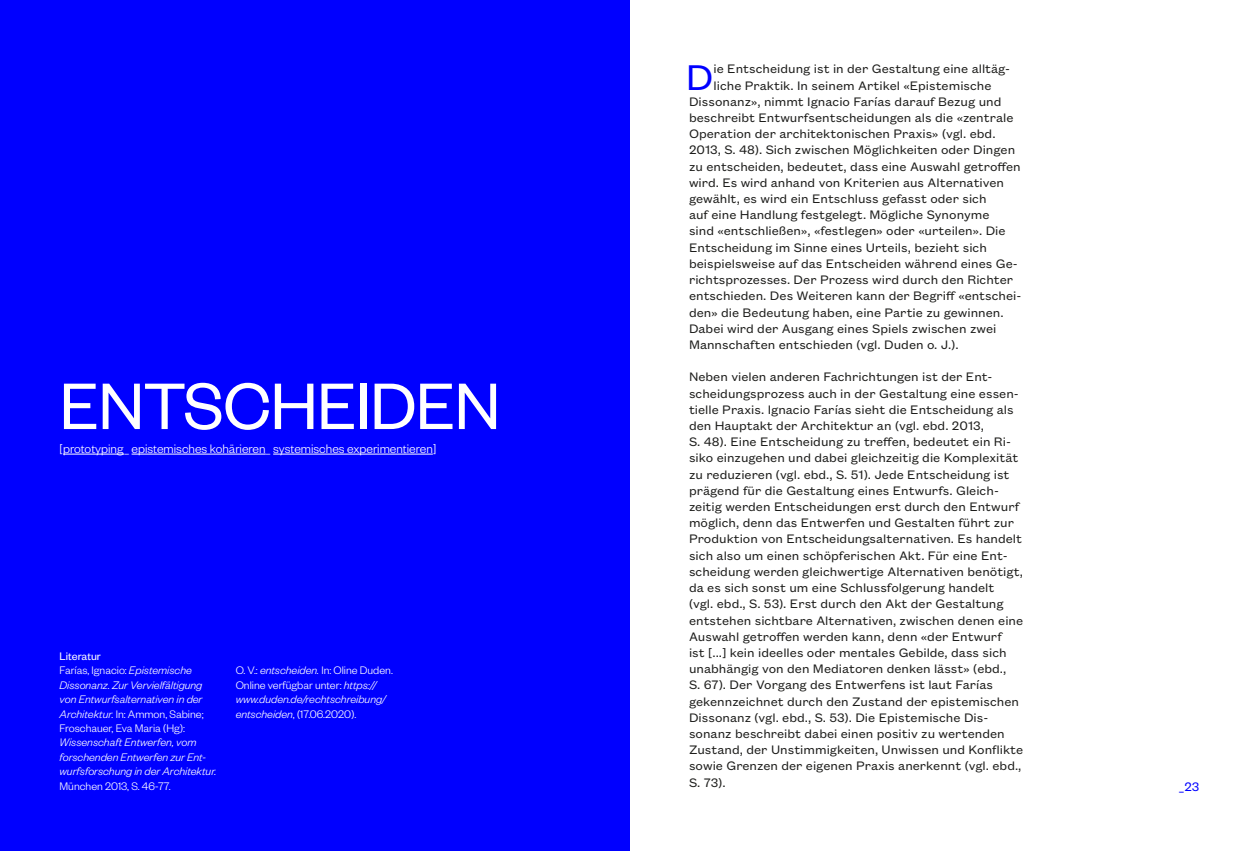
<style>
.page{position:relative;width:1259px;height:851px;background:#fff}
.page>*{position:absolute;margin:0;border:0;box-sizing:border-box;transform-origin:0 0}
.t1{font:72px "Founders Grotesk";letter-spacing:-.01em;color:#fff}
.t2{font:39.15px "Founders Grotesk Text";color:#00f}
.t3{font:13.5px/16.2px "Founders Grotesk Text";color:#1d1d1b}
.t4{font:300 13.5px "Founders Grotesk";color:#fff}
.t5{font:13.5px "Founders Grotesk Text";color:#00f}
.t6{font:italic 300 12px/14.4px "Founders Grotesk";color:#fff}
.t7{font:300 12px "Founders Grotesk";color:#fff}
.s1{font-weight:400;font-style:normal}
.s2{font-style:normal}
</style>
<div class="page">
<div style="left:0;top:0;width:629px;height:850px;background:#00f"></div>
<hr style="left:63px;top:454px;width:61px;height:1px;background:#fff">
<hr style="left:132px;top:454px;width:134px;height:1px;background:#fff">
<hr style="left:273px;top:454px;width:160px;height:1px;background:#fff">
<h1 class="t1" style="left:60px;top:362px;width:442px">ENTSCHEIDEN</h1>
<p class="t4" style="left:60px;top:440px;width:378px">[prototyping_ epistemisches kohärieren_ systemisches experimentieren]</p>
<p class="t6" style="left:60px;top:648px;width:145px"><span class="s1">Literatur<br></span><span class="s2">Farías, Ignacio:</span> Epistemische<br>Dissonanz. Zur Vervielfältigung von Entwurfsalternativen in der<br>Architektur. <span class="s2">In: Ammon, Sabine;<br>Froschauer, Eva Maria (Hg):</span></p>
<p class="t6" style="left:60px;top:734px;width:158px">Wissenschaft Entwerfen, vom forschenden Entwerfen zur Ent&shy;wurfsforschung in der Architektur.</p>
<p class="t7" style="left:60px;top:778px;width:113px">München 2013, S. 46-77.</p>
<p class="t6" style="left:236px;top:662px;width:159px"><span class="s2">O. V.:</span> entscheiden. <span class="s2">In: Oline Duden.<br>Online verfügbar unter:</span> https:// www.duden.de/rechtschreibung/ entscheiden<span class="s2">, (17.06.2020).</span></p>
<h2 class="t2" style="left:686px;top:50px;width:29px">D</h2>
<p class="t3" style="left:713px;top:60px;width:298px">ie Entscheidung ist in der Gestaltung eine alltäg-</p>
<p class="t3" style="left:713px;top:76px;width:279px">liche Praktik. In seinem Artikel «Epistemische</p>
<p class="t3" style="left:689px;top:92px;width:314px">Dissonanz», nimmt Ignacio Farías darauf Bezug und</p>
<p class="t3" style="left:689px;top:109px;width:326px">beschreibt Entwurfsentscheidungen als die «zentrale</p>
<p class="t3" style="left:689px;top:125px;width:308px">Operation der architektonischen Praxis» (vgl. ebd.</p>
<p class="t3" style="left:689px;top:141px;width:328px">2013, S. 48). Sich zwischen Möglichkeiten oder Dingen</p>
<p class="t3" style="left:689px;top:157px;width:333px">zu entscheiden, bedeutet, dass eine Auswahl getroffen</p>
<p class="t3" style="left:689px;top:173px;width:317px">wird. Es wird anhand von Kriterien aus Alternativen</p>
<p class="t3" style="left:689px;top:190px;width:299px">gewählt, es wird ein Entschluss gefasst oder sich</p>
<p class="t3" style="left:689px;top:206px;width:302px">auf eine Handlung festgelegt. Mögliche Synonyme</p>
<p class="t3" style="left:689px;top:222px;width:318px">sind «entschließen», «festlegen» oder «urteilen». Die</p>
<p class="t3" style="left:689px;top:238px;width:299px">Entscheidung im Sinne eines Urteils, bezieht sich</p>
<p class="t3" style="left:689px;top:254px;width:330px">beispielsweise auf das Entscheiden während eines Ge-</p>
<p class="t3" style="left:689px;top:271px;width:326px">richtsprozesses. Der Prozess wird durch den Richter</p>
<p class="t3" style="left:689px;top:287px;width:334px">entschieden. Des Weiteren kann der Begriff «entschei-</p>
<p class="t3" style="left:689px;top:303px;width:316px">den» die Bedeutung haben, eine Partie zu gewinnen.</p>
<p class="t3" style="left:689px;top:319px;width:309px">Dabei wird der Ausgang eines Spiels zwischen zwei</p>
<p class="t3" style="left:689px;top:335px;width:271px">Mannschaften entschieden (vgl. Duden o. J.).</p>
<p class="t3" style="left:689px;top:368px;width:336px">Neben vielen anderen Fachrichtungen ist der Ent&shy;scheidungsprozess auch in der Gestaltung eine essen&shy;tielle Praxis. Ignacio Farías sieht die Entscheidung als den Hauptakt der Architektur an (vgl. ebd. 2013,<br>S. 48). Eine Entscheidung zu treffen, bedeutet ein Ri&shy;siko einzugehen und dabei gleichzeitig die Komplexität zu reduzieren (vgl. ebd., S. 51). Jede Entscheidung ist prägend für die Gestaltung eines Entwurfs. Gleich&shy;zeitig werden Entscheidungen erst durch den Entwurf möglich, denn das Entwerfen und Gestalten führt zur Produktion von Entscheidungsalternativen. Es handelt sich also um einen schöpferischen Akt. Für eine Ent&shy;scheidung werden gleichwertige Alternativen benötigt, da es sich sonst um eine Schlussfolgerung handelt<br>(vgl. ebd., S. 53). Erst durch den Akt der Gestaltung entstehen sichtbare Alternativen, zwischen denen eine Auswahl getroffen werden kann, denn «der Entwurf<br>ist [...] kein ideelles oder mentales Gebilde, dass sich unabhängig von den Mediatoren denken lässt» (ebd.,<br>S. 67). Der Vorgang des Entwerfens ist laut Farías gekennzeichnet durch den Zustand der epistemischen Dissonanz (vgl. ebd., S. 53). Die Epistemische Dis&shy;sonanz beschreibt dabei einen positiv zu wertenden Zustand, der Unstimmigkeiten, Unwissen und Konflikte sowie Grenzen der eigenen Praxis anerkennt (vgl. ebd., S. 73).</p>
<p class="t5" style="left:1179px;top:777px;width:22px">_23</p>
</div>
